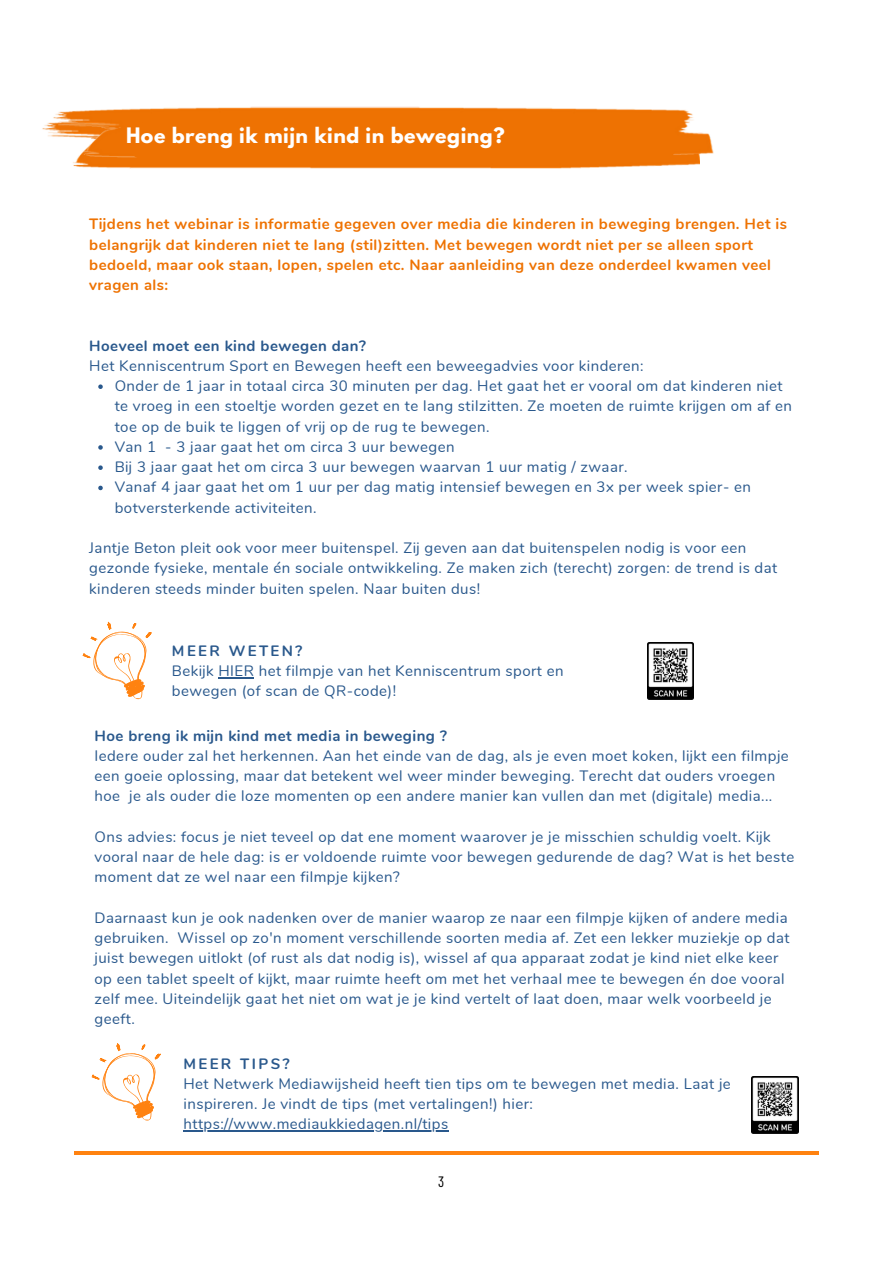
<style>
.page{position:relative;width:893px;height:1264px;background:#fff}
.page>*{position:absolute;margin:0;border:0;box-sizing:border-box;transform-origin:0 0}
.t1{font:700 18.9px "League Spartan";letter-spacing:.03em;color:#fff}
.t2{font:15px/20.2px "Nunito";letter-spacing:.03em;color:#29588c}
.t3{font:700 15px/20.2px "Nunito";letter-spacing:.03em;color:#ee7202}
.t4{font:700 15px "Nunito";letter-spacing:.03em;color:#29588c}
.t5{font:700 15px "Nunito";letter-spacing:.16em;color:#29588c}
.t6{font:15px "Barlow Condensed";color:#000}
</style>
<div class="page">
<hr style="left:74px;top:1151px;width:744px;height:3px;background:#ff8210">
<img style="left:42px;top:122px;width:657px;height:47px">
<img style="left:53px;top:106px;width:661px;height:53px">
<div style="left:126px;top:119px;width:549px;height:44px;background:#ee7202"></div>
<svg style="left:82px;top:622px;width:70px;height:78px"></svg>
<hr style="left:183px;top:1130px;width:265px;height:1px;background:#29588c">
<svg style="left:91px;top:1043px;width:70px;height:78px"></svg>
<img style="left:751px;top:1076px;width:47px;height:57px">
<img style="left:647px;top:642px;width:46px;height:58px">
<svg style="left:98px;top:384px;width:5px;height:5px"></svg>
<svg style="left:98px;top:445px;width:5px;height:4px"></svg>
<svg style="left:98px;top:465px;width:5px;height:5px"></svg>
<svg style="left:98px;top:485px;width:5px;height:5px"></svg>
<hr style="left:218px;top:677px;width:36px;height:1px;background:#29588c">
<p class="t1" style="left:126px;top:126px;width:380px">Hoe breng ik mijn kind in beweging?</p>
<p class="t3" style="left:89px;top:214px;width:699px">Tijdens het webinar is informatie gegeven over media die kinderen in beweging brengen. Het is belangrijk dat kinderen niet te lang (stil)zitten. Met bewegen wordt niet per se alleen sport bedoeld, maar ook staan, lopen, spelen etc. Naar aanleiding van deze onderdeel kwamen veel vragen als:</p>
<p class="t4" style="left:89px;top:335px;width:278px">Hoeveel moet een kind bewegen dan?</p>
<p class="t2" style="left:89px;top:356px;width:556px">Het Kenniscentrum Sport en Bewegen heeft een beweegadvies voor kinderen:</p>
<p class="t2" style="left:115px;top:376px;width:678px">Onder de 1 jaar in totaal circa 30 minuten per dag. Het gaat het er vooral om dat kinderen niet te vroeg in een stoeltje worden gezet en te lang stilzitten. Ze moeten de ruimte krijgen om af en toe op de buik te liggen of vrij op de rug te bewegen.<br>Van 1 - 3 jaar gaat het om circa 3 uur bewegen<br>Bij 3 jaar gaat het om circa 3 uur bewegen waarvan 1 uur matig / zwaar.<br>Vanaf 4 jaar gaat het om 1 uur per dag matig intensief bewegen en 3x per week spier- en botversterkende activiteiten.</p>
<p class="t2" style="left:89px;top:538px;width:689px">Jantje Beton pleit ook voor meer buitenspel. Zij geven aan dat buitenspelen nodig is voor een gezonde fysieke, mentale én sociale ontwikkeling. Ze maken zich (terecht) zorgen: de trend is dat kinderen steeds minder buiten spelen. Naar buiten dus!</p>
<p class="t5" style="left:172px;top:640px;width:132px">MEER WETEN?</p>
<p class="t2" style="left:172px;top:661px;width:393px">Bekijk HIER het filmpje van het Kenniscentrum sport en bewegen (of scan de QR-code)!</p>
<p class="t4" style="left:94px;top:725px;width:354px">Hoe breng ik mijn kind met media in beweging ?</p>
<p class="t2" style="left:94px;top:746px;width:695px">Iedere ouder zal het herkennen. Aan het einde van de dag, als je even moet koken, lijkt een filmpje een goeie oplossing, maar dat betekent wel weer minder beweging. Terecht dat ouders vroegen hoe je als ouder die loze momenten op een andere manier kan vullen dan met (digitale) media...</p>
<p class="t2" style="left:94px;top:827px;width:701px">Ons advies: focus je niet teveel op dat ene moment waarover je je misschien schuldig voelt. Kijk vooral naar de hele dag: is er voldoende ruimte voor bewegen gedurende de dag? Wat is het beste moment dat ze wel naar een filmpje kijken?</p>
<p class="t2" style="left:94px;top:907px;width:696px">Daarnaast kun je ook nadenken over de manier waarop ze naar een filmpje kijken of andere media gebruiken. Wissel op zo'n moment verschillende soorten media af. Zet een lekker muziekje op dat juist bewegen uitlokt (of rust als dat nodig is), wissel af qua apparaat zodat je kind niet elke keer op een tablet speelt of kijkt, maar ruimte heeft om met het verhaal mee te bewegen én doe vooral zelf mee. Uiteindelijk gaat het niet om wat je je kind vertelt of laat doen, maar welk voorbeeld je geeft.</p>
<p class="t5" style="left:183px;top:1053px;width:108px">MEER TIPS?</p>
<p class="t2" style="left:183px;top:1073px;width:548px">Het Netwerk Mediawijsheid heeft tien tips om te bewegen met media. Laat je inspireren. Je vindt de tips (met vertalingen!) hier: https://www.mediaukkiedagen.nl/tips</p>
<p class="t6" style="left:438px;top:1172px;width:8px">3</p>
</div>
